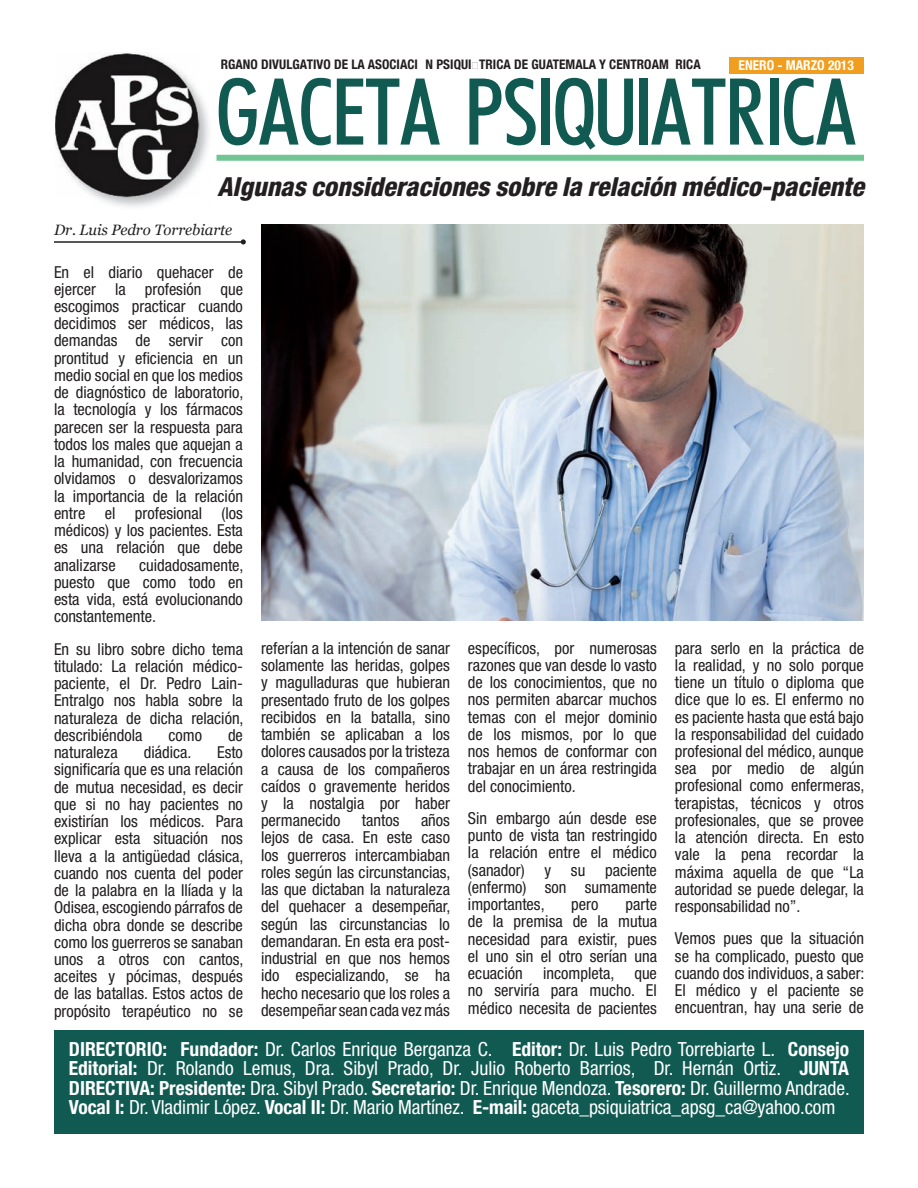
<style>
.page{position:relative;width:918px;height:1188px;background:#fff}
.page>*{position:absolute;margin:0;border:0;box-sizing:border-box;transform-origin:0 0}
.t1{font:100.5px "Futura Condensed Plain";color:#105a52}
.t2{font:italic 800 condensed 26.25px "Helvetica Neue LT Std";color:#231f20}
.t3{font:condensed 19.5px/19.5px "Helvetica Neue LT Std";letter-spacing:-.005em;color:#fff;text-align:justify}
.t4{font:condensed 16.5px/17.2px "Helvetica Neue LT Std";color:#231f20;text-align:justify}
.t5{font:italic 15px "Georgia";letter-spacing:-.005em;color:#231f20}
.t6{font:700 condensed 13.5px "Helvetica Neue";color:#fff}
.t7{font:700 condensed 13.2px "Helvetica Neue";letter-spacing:.005em;color:#231f20}
.s1{font-weight:700}
</style>
<div class="page">
<div style="left:216px;top:155px;width:648px;height:6px;background:#70c592"></div>
<div style="left:730px;top:57px;width:134px;height:16px;background:#f19d1e"></div>
<img style="left:96px;top:52px;width:113px;height:155px">
<img style="left:55px;top:53px;width:144px;height:144px">
<div style="left:55px;top:1030px;width:809px;height:104px;background:#105a52"></div>
<img style="left:261px;top:225px;width:603px;height:396px">
<hr style="left:54px;top:241px;width:189px;height:2px;background:#231f20">
<svg style="left:241px;top:239px;width:5px;height:5px"></svg>
<p class="t7" style="left:213px;top:56px;width:489px">”RGANO DIVULGATIVO DE LA ASOCIACI”N PSIQUI¡TRICA DE GUATEMALA Y CENTROAM…RICA</p>
<p class="t6" style="left:739px;top:57px;width:117px">ENERO - MARZO 2013</p>
<h1 class="t1" style="left:216px;top:55px;width:641px">GACETA PSIQUIATRICA</h1>
<h2 class="t2" style="left:218px;top:171px;width:648px">Algunas consideraciones sobre la relación médico-paciente</h2>
<p class="t5" style="left:54px;top:221px;width:180px">Dr. Luis Pedro Torrebiarte</p>
<p class="t4" style="left:54px;top:263px;width:191px">En el diario quehacer de ejercer la profesión que escogimos practicar cuando decidimos ser médicos, las demandas de servir con prontitud y eficiencia en un medio social en que los medios de diagnóstico de laboratorio, la tecnología y los fármacos parecen ser la respuesta para todos los males que aquejan a la humanidad, con frecuencia olvidamos o desvalorizamos la importancia de la relación entre el profesional (los médicos) y los pacientes. Esta es una relación que debe analizarse</p>
<p class="t4" style="left:54px;top:556px;width:191px;text-indent:85px">cuidadosamente, puesto que como todo en esta vida, está evolucionando constantemente.</p>
<p class="t4" style="left:54px;top:640px;width:191px">En su libro sobre dicho tema titulado: La relación médico&shy;paciente, el Dr. Pedro Lain-Entralgo nos habla sobre la naturaleza de dicha relación, describiéndola</p>
<p class="t4" style="left:169px;top:726px;width:35px">como</p>
<p class="t4" style="left:228px;top:726px;width:16px">de</p>
<p class="t4" style="left:54px;top:744px;width:65px">naturaleza</p>
<p class="t4" style="left:144px;top:744px;width:49px">diádica.</p>
<p class="t4" style="left:54px;top:744px;width:191px;text-indent:163px">Esto significaría que es una relación de mutua necesidad, es decir que si no hay pacientes no existirían los médicos. Para explicar esta situación nos lleva a la antigüedad clásica, cuando nos cuenta del poder de la palabra en la Ilíada y la Odisea, escogiendo párrafos de dicha obra donde se describe como los guerreros se sanaban unos a otros con cantos, aceites y pócimas, después de las batallas. Estos actos de propósito terapéutico no se</p>
<p class="t4" style="left:261px;top:639px;width:191px">referían a la intención de sanar solamente las heridas, golpes y magulladuras que hubieran presentado fruto de los golpes recibidos en la batalla, sino también se aplicaban a los dolores causados por la tristeza a causa de los compañeros caídos o gravemente heridos y la nostalgia por haber permanecido</p>
<p class="t4" style="left:261px;top:812px;width:191px;text-indent:160px">años lejos de casa. En este caso los guerreros intercambiaban roles según las circunstancias, las que dictaban la naturaleza del quehacer a desempeñar, según las circunstancias lo demandaran. En esta era post&shy;industrial en que nos hemos ido especializando, se ha hecho necesario que los roles a desempeñar sean cada vez más</p>
<p class="t4" style="left:362px;top:812px;width:39px">tantos</p>
<p class="t4" style="left:468px;top:639px;width:191px">específicos, por numerosas razones que van desde lo vasto de los conocimientos, que no nos permiten abarcar muchos temas con el mejor dominio de los mismos, por lo que nos hemos de conformar con trabajar en un área restringida del conocimiento.</p>
<p class="t4" style="left:468px;top:809px;width:191px">Sin embargo aún desde ese punto de vista tan restringido la relación entre el médico (sanador) y su paciente (enfermo) son sumamente importantes,</p>
<p class="t4" style="left:468px;top:896px;width:191px;text-indent:158px">parte de la premisa de la mutua necesidad para existir, pues el uno sin el otro serían una ecuación incompleta, que no serviría para mucho. El médico necesita de pacientes</p>
<p class="t4" style="left:571px;top:896px;width:29px">pero</p>
<p class="t4" style="left:675px;top:639px;width:191px">para serlo en la práctica de la realidad, y no solo porque tiene un título o diploma que dice que lo es. El enfermo no es paciente hasta que está bajo la responsabilidad del cuidado profesional del médico, aunque sea por medio de algún profesional como enfermeras, terapistas, técnicos y otros profesionales, que se provee la atención directa. En esto vale la pena recordar la máxima aquella de que “La autoridad se puede delegar, la responsabilidad no”.</p>
<p class="t4" style="left:675px;top:930px;width:191px">Vemos pues que la situación se ha complicado, puesto que cuando dos individuos, a saber:<br>El médico y el paciente se encuentran, hay una serie de</p>
<p class="t3" style="left:69px;top:1039px;width:782px"><span class="s1">DIRECTORIO: Fundador:</span> Dr. Carlos Enrique Berganza C. <span class="s1">Editor:</span> Dr. Luis Pedro Torrebiarte L. <span class="s1">Consejo Editorial:</span> Dr. Rolando Lemus, Dra. Sibyl Prado, Dr. Julio Roberto Barrios, Dr. Hernán Ortiz. <span class="s1">JUNTA DIRECTIVA: Presidente:</span> Dra. Sibyl Prado. <span class="s1">Secretario:</span> Dr. Enrique Mendoza. <span class="s1">Tesorero:</span> Dr. Guillermo Andrade.<br><span class="s1">Vocal I:</span> Dr. Vladimir López. <span class="s1">Vocal II:</span> Dr. Mario Martínez. <span class="s1">E-mail:</span> gaceta_psiquiatrica_apsg_ca@yahoo.com</p>
</div>
